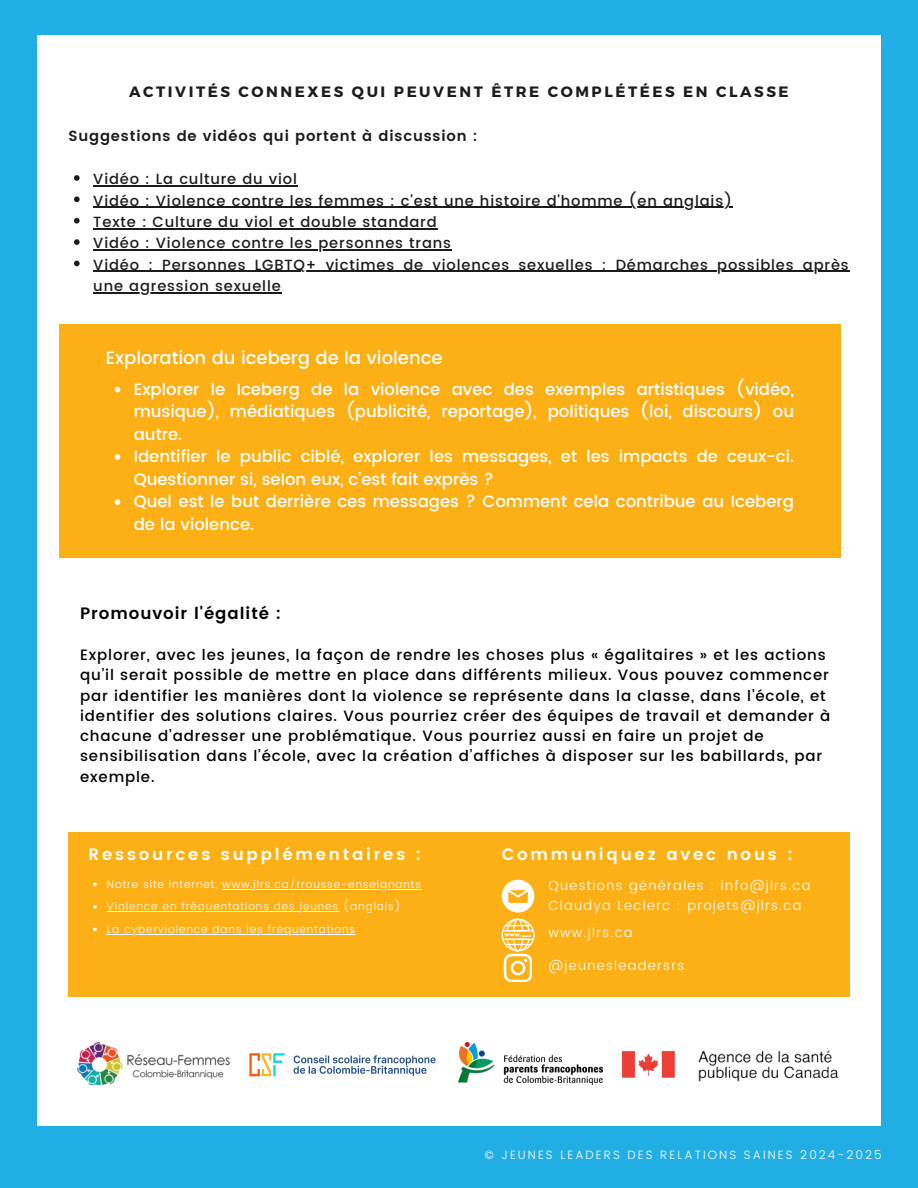
<style>
.page{position:relative;width:918px;height:1188px;background:#21aee4}
.page>*{position:absolute;margin:0;border:0;box-sizing:border-box;transform-origin:0 0}
.t1{font:500 18px "Poppins";color:#fff}
.t2{font:500 16.5px/22.5px "Poppins";color:#fff}
.t3{font:600 16.5px "Poppins";letter-spacing:.17em;color:#fff}
.t4{font:600 16.5px "Poppins";letter-spacing:.06em;color:#000}
.t5{font:500 15px/20.2px "Poppins";letter-spacing:.06em;color:#000}
.t6{font:700 15px "Montserrat";letter-spacing:.17em;color:#1c1d1a}
.t7{font:500 14.7px "Poppins";letter-spacing:.055em;color:#1c1d1a}
.t8{font:600 14.7px "Poppins";letter-spacing:.055em;color:#1c1d1a}
.t9{font:300 13.2px "Poppins";letter-spacing:.1em;color:#fff}
.t10{font:300 12px "Poppins";letter-spacing:.17em;color:#fff}
.t11{font:300 10.8px/22.5px "Poppins";letter-spacing:.08em;color:#fff}
</style>
<div class="page">
<div style="left:37px;top:35px;width:844px;height:1090px;background:#fff"></div>
<svg style="left:74px;top:175px;width:6px;height:6px"></svg>
<hr style="left:93px;top:185px;width:63px;height:1px;background:#1c1d1a">
<hr style="left:156px;top:185px;width:142px;height:1px;background:#1c1d1a">
<svg style="left:74px;top:197px;width:6px;height:5px"></svg>
<hr style="left:93px;top:207px;width:63px;height:1px;background:#1c1d1a">
<hr style="left:156px;top:207px;width:577px;height:1px;background:#1c1d1a">
<svg style="left:74px;top:218px;width:6px;height:6px"></svg>
<hr style="left:93px;top:228px;width:345px;height:1px;background:#1c1d1a">
<svg style="left:74px;top:239px;width:6px;height:6px"></svg>
<hr style="left:93px;top:249px;width:359px;height:2px;background:#1c1d1a">
<svg style="left:74px;top:261px;width:6px;height:5px"></svg>
<hr style="left:93px;top:271px;width:69px;height:1px;background:#1c1d1a">
<hr style="left:162px;top:271px;width:688px;height:1px;background:#1c1d1a">
<hr style="left:93px;top:292px;width:189px;height:1px;background:#1c1d1a">
<div style="left:68px;top:832px;width:781px;height:164px;background:#fcb016"></div>
<svg style="left:93px;top:883px;width:4px;height:3px"></svg>
<hr style="left:222px;top:889px;width:200px;height:1px;background:#fff">
<svg style="left:93px;top:905px;width:4px;height:4px"></svg>
<hr style="left:107px;top:911px;width:232px;height:1px;background:#fff">
<svg style="left:93px;top:928px;width:4px;height:3px"></svg>
<hr style="left:107px;top:934px;width:249px;height:1px;background:#fff">
<svg style="left:502px;top:919px;width:32px;height:63px"></svg>
<svg style="left:502px;top:880px;width:32px;height:32px"></svg>
<img style="left:459px;top:1043px;width:144px;height:42px">
<img style="left:622px;top:1050px;width:217px;height:32px">
<img style="left:77px;top:1043px;width:152px;height:42px">
<img style="left:249px;top:1053px;width:187px;height:24px">
<div style="left:59px;top:324px;width:782px;height:234px;background:#fcb016"></div>
<svg style="left:115px;top:387px;width:5px;height:5px"></svg>
<svg style="left:115px;top:454px;width:5px;height:6px"></svg>
<svg style="left:115px;top:499px;width:5px;height:6px"></svg>
<p class="t6" style="left:129px;top:82px;width:661px">ACTIVITÉS CONNEXES QUI PEUVENT ÊTRE COMPLÉTÉES EN CLASSE</p>
<h3 class="t8" style="left:68px;top:128px;width:411px">Suggestions de vidéos qui portent à discussion :</h3>
<h4 class="t7" style="left:93px;top:170px;width:205px">Vidéo : La culture du viol</h4>
<p class="t7" style="left:93px;top:192px;width:640px">Vidéo : Violence contre les femmes : c'est une histoire d'homme (en anglais)</p>
<p class="t7" style="left:93px;top:213px;width:345px">Texte : Culture du viol et double standard</p>
<p class="t7" style="left:93px;top:235px;width:359px">Vidéo : Violence contre les personnes trans</p>
<p class="t7" style="left:93px;top:256px;width:61px">Vidéo :</p>
<p class="t7" style="left:162px;top:256px;width:688px">Personnes LGBTQ+ victimes de violences sexuelles : Démarches possibles après</p>
<h1 class="t7" style="left:93px;top:277px;width:189px">une agression sexuelle</h1>
<p class="t1" style="left:106px;top:347px;width:338px">Exploration du iceberg de la violence</p>
<p class="t2" style="left:134px;top:378px;width:662px;text-align:justify">Explorer le Iceberg de la violence avec des exemples artistiques (vidéo, musique), médiatiques (publicité, reportage), politiques (loi, discours) ou autre.</p>
<p class="t2" style="left:134px;top:445px;width:662px">Identifier le public ciblé, explorer les messages, et les impacts de ceux-ci.<br>Questionner si, selon eux, c’est fait exprès ?</p>
<p class="t2" style="left:134px;top:490px;width:662px">Quel est le but derrière ces messages ? Comment cela contribue au Iceberg de la violence.</p>
<p class="t4" style="left:80px;top:603px;width:203px">Promouvoir l'égalité :</p>
<p class="t5" style="left:80px;top:645px;width:752px">Explorer, avec les jeunes, la façon de rendre les choses plus « égalitaires » et les actions qu’il serait possible de mettre en place dans différents milieux. Vous pouvez commencer par identifier les manières dont la violence se représente dans la classe, dans l’école, et identifier des solutions claires. Vous pourriez créer des équipes de travail et demander à chacune d’adresser une problématique. Vous pourriez aussi en faire un projet de sensibilisation dans l’école, avec la création d’affiches à disposer sur les babillards, par exemple.</p>
<h1 class="t3" style="left:89px;top:845px;width:334px">Ressources supplémentaires :</h1>
<p class="t11" style="left:107px;top:873px;width:316px;text-indent:115px">www.jlrs.ca/trousse-enseignants<br>Violence en fréquentations des jeunes</p>
<p class="t11" style="left:107px;top:873px;width:112px">Notre site internet,</p>
<h1 class="t11" style="left:107px;top:896px;width:295px;text-indent:236px">(anglais)<br>La cyberviolence dans les fréquentations</h1>
<h4 class="t3" style="left:502px;top:845px;width:292px">Communiquez avec nous :</h4>
<h1 class="t9" style="left:548px;top:878px;width:264px">Questions générales : info@jlrs.ca</h1>
<p class="t9" style="left:548px;top:897px;width:255px">Claudya Leclerc : projets@jlrs.ca</p>
<p class="t9" style="left:548px;top:925px;width:86px">www.jlrs.ca</p>
<p class="t9" style="left:548px;top:958px;width:137px">@jeunesleadersrs</p>
<p class="t10" style="left:484px;top:1148px;width:399px">© JEUNES LEADERS DES RELATIONS SAINES 2024-2025</p>
</div>
